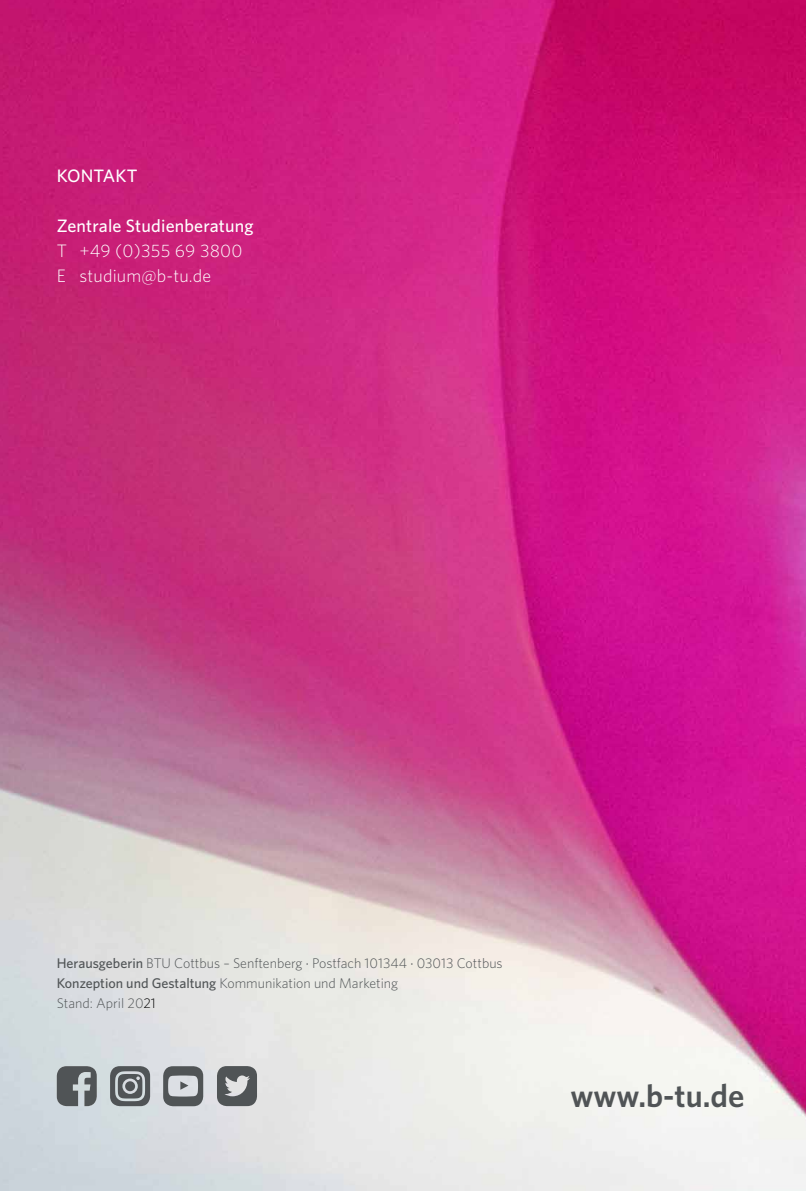
<style>
.page{position:relative;width:806px;height:1191px;background:#fff}
.page>*{position:absolute;margin:0;border:0;box-sizing:border-box;transform-origin:0 0}
.t1{font:600 31.8px "Whitney";color:#505456}
.t2{font:300 18px/25px "Whitney";letter-spacing:.01em;color:#fff}
.t3{font:500 18px "Whitney";letter-spacing:.01em;color:#fff}
.t4{font:300 14px/20px "Whitney";color:#505456}
.s1{font-weight:500}
.s2{font-weight:400}
.s3{color:#000}
.s4{font-size:32.4px}
</style>
<div class="page">
<img style="left:0;top:0;width:805px;height:1191px">
<svg style="left:57px;top:1066px;width:40px;height:40px;background:#707577"></svg>
<svg style="left:163px;top:1066px;width:40px;height:40px;background:#888c8f"></svg>
<svg style="left:217px;top:1066px;width:40px;height:40px;background:#747779"></svg>
<svg style="left:110px;top:1066px;width:40px;height:40px;background:#767b7d"></svg>
<p class="t3" style="left:57px;top:164px;width:82px">KONTAKT</p>
<p class="t3" style="left:57px;top:214px;width:198px">Zentrale Studienberatung</p>
<p class="t2" style="left:57px;top:237px;width:187px">T +49 (0)355 69 3800<br>E studium@b-tu.de</p>
<p class="t4" style="left:57px;top:952px;width:447px"><span class="s1">Herausgeberin</span> BTU Cottbus – Senftenberg <span class="s2">·</span> Postfach 101344 <span class="s2">·</span> 03013 Cottbus<br><span class="s1">Konzeption und Gestaltung</span> Kommunikation und Marketing<br>Stand: April 20<span class="s3">21</span></p>
<h1 class="t1" style="left:570px;top:1074px;width:175px">www.b-tu.<span class="s4">de</span></h1>
</div>
